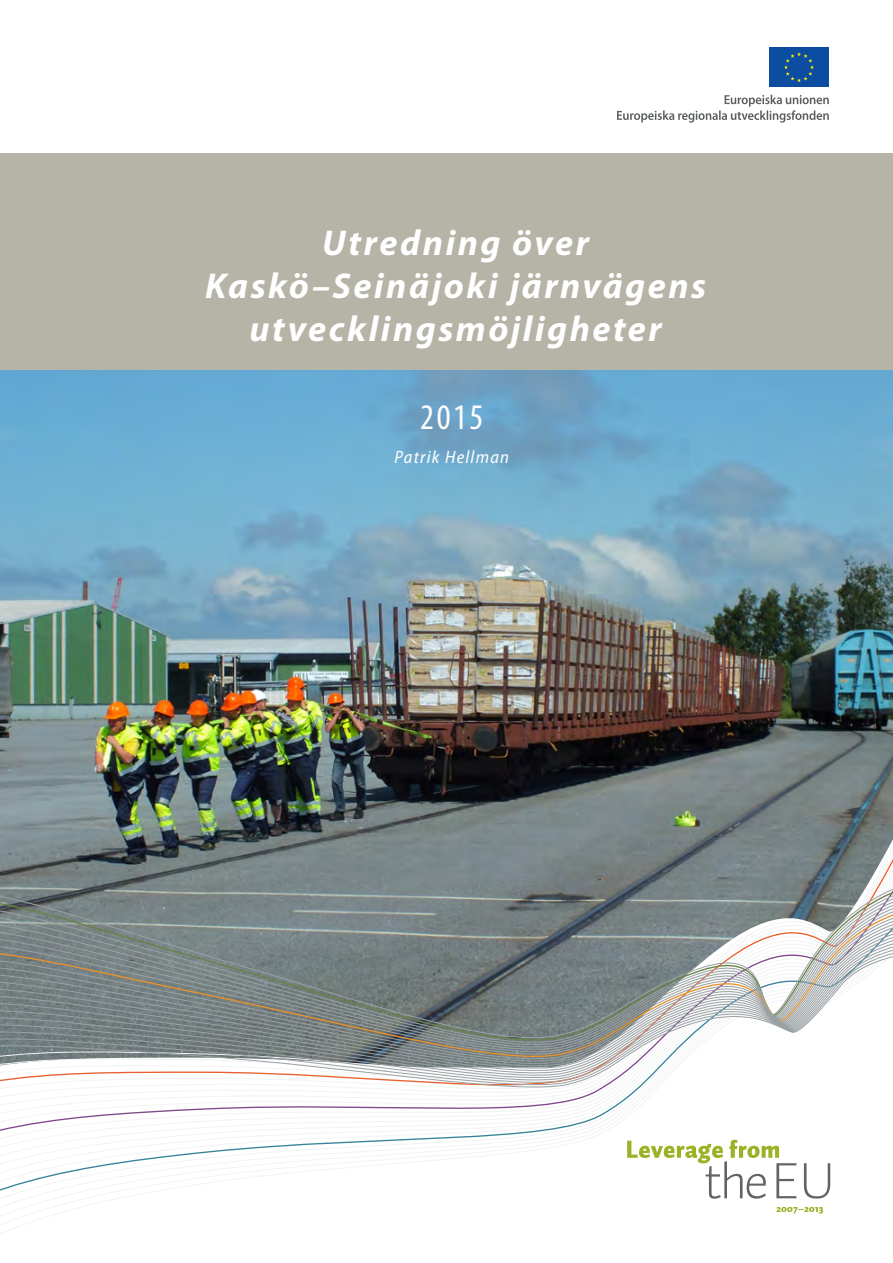
<style>
.page{position:relative;width:893px;height:1263px;background:#fff}
.page>*{position:absolute;margin:0;border:0;box-sizing:border-box;transform-origin:0 0}
.t1{font:italic 700 36px/43.2px "Myriad Pro";letter-spacing:.07em;color:#fff;text-align:center}
.t2{font:condensed 36px "Myriad Pro";color:#fff}
.t3{font:italic semi-condensed 18px "Myriad Pro";letter-spacing:.07em;color:#fff}
</style>
<div class="page">
<img style="left:0;top:370px;width:893px;height:435px">
<div style="left:0;top:153px;width:893px;height:217px;background:#b6b3a7"></div>
<img style="left:0;top:805px;width:893px;height:18px">
<svg style="left:0;top:830px;width:893px;height:31px;background:#707b7d"></svg>
<svg style="left:0;top:1180px;width:831px;height:54px"></svg>
<svg style="left:0;top:867px;width:893px;height:7px;background:#768183"></svg>
<svg style="left:0;top:874px;width:893px;height:9px;background:#788285"></svg>
<svg style="left:0;top:883px;width:893px;height:24px;background:#7a8485"></svg>
<svg style="left:0;top:907px;width:893px;height:4px;background:#768183"></svg>
<svg style="left:0;top:911px;width:893px;height:269px"></svg>
<div style="left:769px;top:47px;width:60px;height:40px;background:#0d4da1"></div>
<svg style="left:784px;top:52px;width:30px;height:30px"></svg>
<svg style="left:617px;top:95px;width:212px;height:28px"></svg>
<p class="t1" style="left:205px;top:221px;width:502px">Utredning över<br>Kaskö–Seinäjoki järnvägens utvecklingsmöjligheter</p>
<p class="t2" style="left:420px;top:397px;width:65px">2015</p>
<p class="t3" style="left:394px;top:448px;width:116px">Patrik Hellman</p>
</div>
